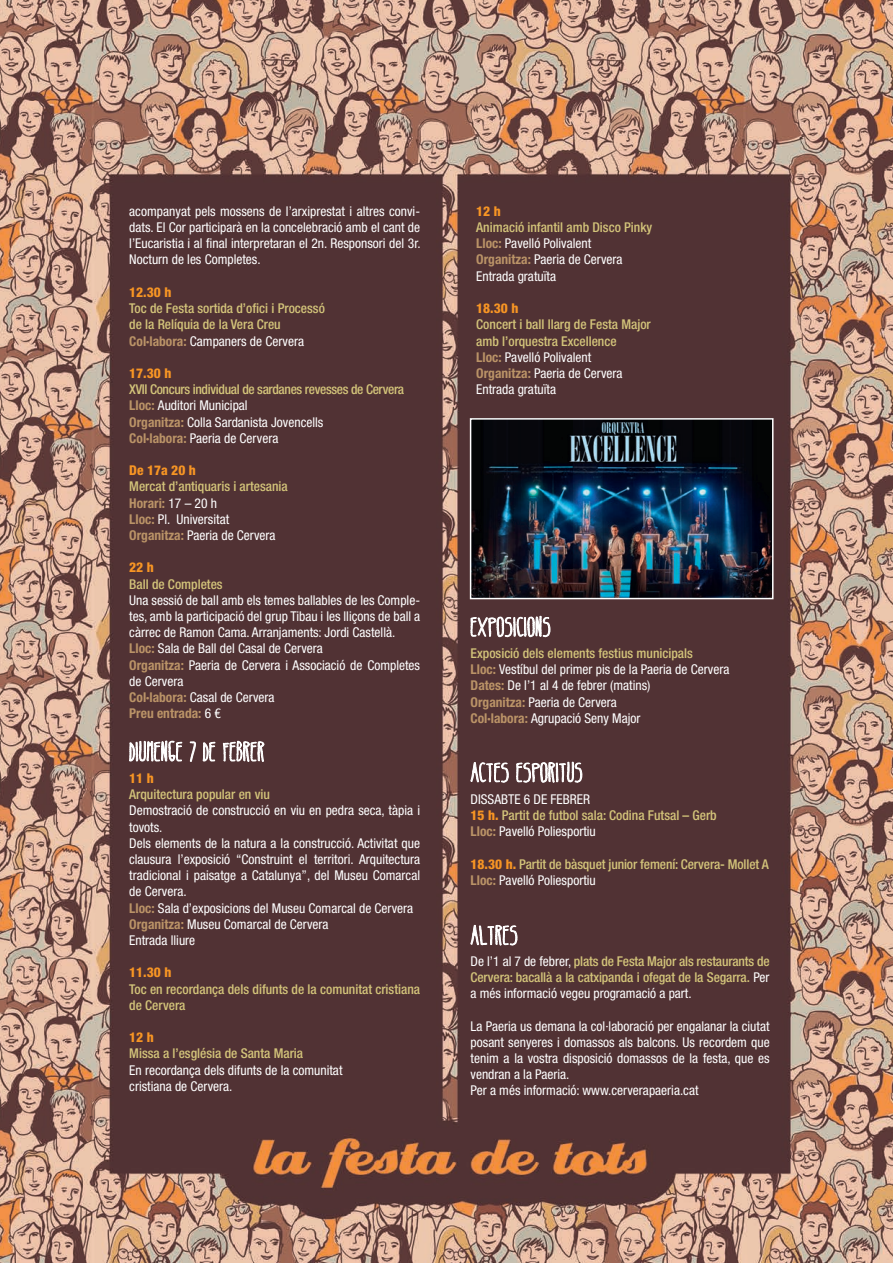
<style>
.page{position:relative;width:893px;height:1263px;background:#fff}
.page>*{position:absolute;margin:0;border:0;box-sizing:border-box;transform-origin:0 0}
.t1{font:condensed 13.5px/16.2px "Helvetica Neue LT Std";color:#fff}
.t2{font:500 condensed 13.5px/16.2px "Helvetica Neue LT Std";color:#d3c47a}
.t3{font:800 condensed 13.5px "Helvetica Neue LT Std";color:#f79524}
.s1{font-weight:700;color:#ba9367}
.s2{font-weight:400;color:#fff}
.s3{font-weight:500;color:#d3c47a}
.s4{font-weight:800;color:#f79524}
</style>
<div class="page">
<img style="left:0;top:0;width:893px;height:1263px">
<svg style="left:470px;top:599px;width:81px;height:73px;background:#684d4f"></svg>
<svg style="left:470px;top:708px;width:113px;height:109px;background:#5e4143"></svg>
<svg style="left:470px;top:920px;width:48px;height:27px"></svg>
<svg style="left:128px;top:687px;width:137px;height:117px;background:#5e4244"></svg>
<img style="left:473px;top:421px;width:297px;height:175px">
<div style="left:470px;top:418px;width:303px;height:181px;border:2px solid #fff"></div>
<p class="t1" style="left:129px;top:203px;width:293px;text-align:justify">acompanyat pels mossens de l’arxiprestat i altres convi&shy;dats. El Cor participarà en la concelebració amb el cant de l’Eucaristia i al final interpretaran el 2n. Responsori del 3r.<br>Nocturn de les Completes.</p>
<p class="t3" style="left:129px;top:284px;width:44px">12.30 h</p>
<p class="t2" style="left:129px;top:300px;width:197px">Toc de Festa sortida d’ofici i Processó de la Relíquia de la Vera Creu<br><span class="s1">Col·labora:</span> <span class="s2">Campaners de Cervera</span></p>
<p class="t3" style="left:129px;top:365px;width:44px">17.30 h</p>
<p class="t1" style="left:129px;top:381px;width:276px"><span class="s3">XVII Concurs individual de sardanes revesses de Cervera </span><span class="s1">Lloc:</span> Auditori Municipal<br><span class="s1">Organitza:</span> Colla Sardanista Jovencells<br><span class="s1">Col·labora:</span> Paeria de Cervera</p>
<p class="t3" style="left:129px;top:462px;width:68px">De 17a 20 h</p>
<p class="t1" style="left:129px;top:478px;width:160px"><span class="s3">Mercat d’antiquaris i artesania<br></span><span class="s1">Horari:</span> 17 – 20 h<br><span class="s1">Lloc:</span> Pl. Universitat<br><span class="s1">Organitza:</span> Paeria de Cervera</p>
<p class="t3" style="left:129px;top:559px;width:26px">22 h</p>
<p class="t2" style="left:129px;top:575px;width:95px">Ball de Completes</p>
<p class="t1" style="left:129px;top:592px;width:292px">Una sessió de ball amb els temes ballables de les Comple&shy;tes, amb la participació del grup Tibau i les lliçons de ball a càrrec de Ramon Cama. Arranjaments: Jordi Castellà.<br><span class="s1">Lloc:</span> Sala de Ball del Casal de Cervera<br><span class="s1">Organitza:</span> Paeria de Cervera i Associació de Completes de Cervera<br><span class="s1">Col·labora:</span> Casal de Cervera<br><span class="s1">Preu entrada:</span> 6 €</p>
<p class="t3" style="left:129px;top:770px;width:26px">11 h</p>
<p class="t2" style="left:129px;top:786px;width:142px">Arquitectura popular en viu</p>
<p class="t1" style="left:129px;top:802px;width:292px">Demostració de construcció en viu en pedra seca, tàpia i tovots.<br>Dels elements de la natura a la construcció. Activitat que clausura l’exposició “Construint el territori. Arquitectura tradicional i paisatge a Catalunya”, del Museu Comarcal de Cervera.<br><span class="s1">Lloc:</span> Sala d’exposicions del Museu Comarcal de Cervera <span class="s1">Organitza:</span> Museu Comarcal de Cervera<br>Entrada lliure</p>
<p class="t3" style="left:129px;top:964px;width:44px">11.30 h</p>
<p class="t2" style="left:129px;top:980px;width:292px">Toc en recordança dels difunts de la comunitat cristiana de Cervera</p>
<p class="t3" style="left:129px;top:1029px;width:26px">12 h</p>
<p class="t2" style="left:129px;top:1045px;width:175px">Missa a l’església de Santa Maria</p>
<p class="t1" style="left:129px;top:1061px;width:215px">En recordança dels difunts de la comunitat cristiana de Cervera.</p>
<p class="t3" style="left:476px;top:203px;width:26px">12 h</p>
<p class="t1" style="left:476px;top:219px;width:178px"><span class="s3">Animació infantil amb Disco Pinky<br></span><span class="s1">Lloc:</span> Pavelló Polivalent<br><span class="s1">Organitza:</span> Paeria de Cervera<br>Entrada gratuïta</p>
<p class="t3" style="left:476px;top:300px;width:44px">18.30 h</p>
<p class="t2" style="left:476px;top:316px;width:176px">Concert i ball llarg de Festa Major amb l’orquestra Excellence<br><span class="s1">Lloc:</span> <span class="s2">Pavelló Polivalent<br></span><span class="s1">Organitza:</span> <span class="s2">Paeria de Cervera<br>Entrada gratuïta</span></p>
<p class="t1" style="left:471px;top:645px;width:260px"><span class="s3">Exposició dels elements festius municipals<br></span><span class="s1">Lloc:</span> Vestíbul del primer pis de la Paeria de Cervera <span class="s1">Dates:</span> De l’1 al 4 de febrer (matins)<br><span class="s1">Organitza:</span> Paeria de Cervera<br><span class="s1">Col·labora:</span> Agrupació Seny Major</p>
<p class="t1" style="left:471px;top:791px;width:248px">DISSABTE 6 DE FEBRER<br><span class="s4">15 h.</span> <span class="s3">Partit de futbol sala: Codina Futsal – Gerb<br></span><span class="s1">Lloc:</span> Pavelló Poliesportiu</p>
<p class="t2" style="left:471px;top:855px;width:300px"><span class="s4">18.30 h.</span> Partit de bàsquet junior femení: Cervera- Mollet A<br><span class="s1">Lloc:</span> <span class="s2">Pavelló Poliesportiu</span></p>
<p class="t2" style="left:471px;top:953px;width:301px;text-align:justify"><span class="s2">De l’1 al 7 de febrer,</span> plats de Festa Major als restaurants de Cervera: bacallà a la catxipanda i ofegat de la Segarra. <span class="s2">Per a més informació vegeu programació a part.</span></p>
<p class="t1" style="left:471px;top:1018px;width:301px">La Paeria us demana la col·laboració per engalanar la ciutat posant senyeres i domassos als balcons. Us recordem que tenim a la vostra disposició domassos de la festa, que es vendran a la Paeria.<br>Per a més informació: www.cerverapaeria.cat</p>
</div>
